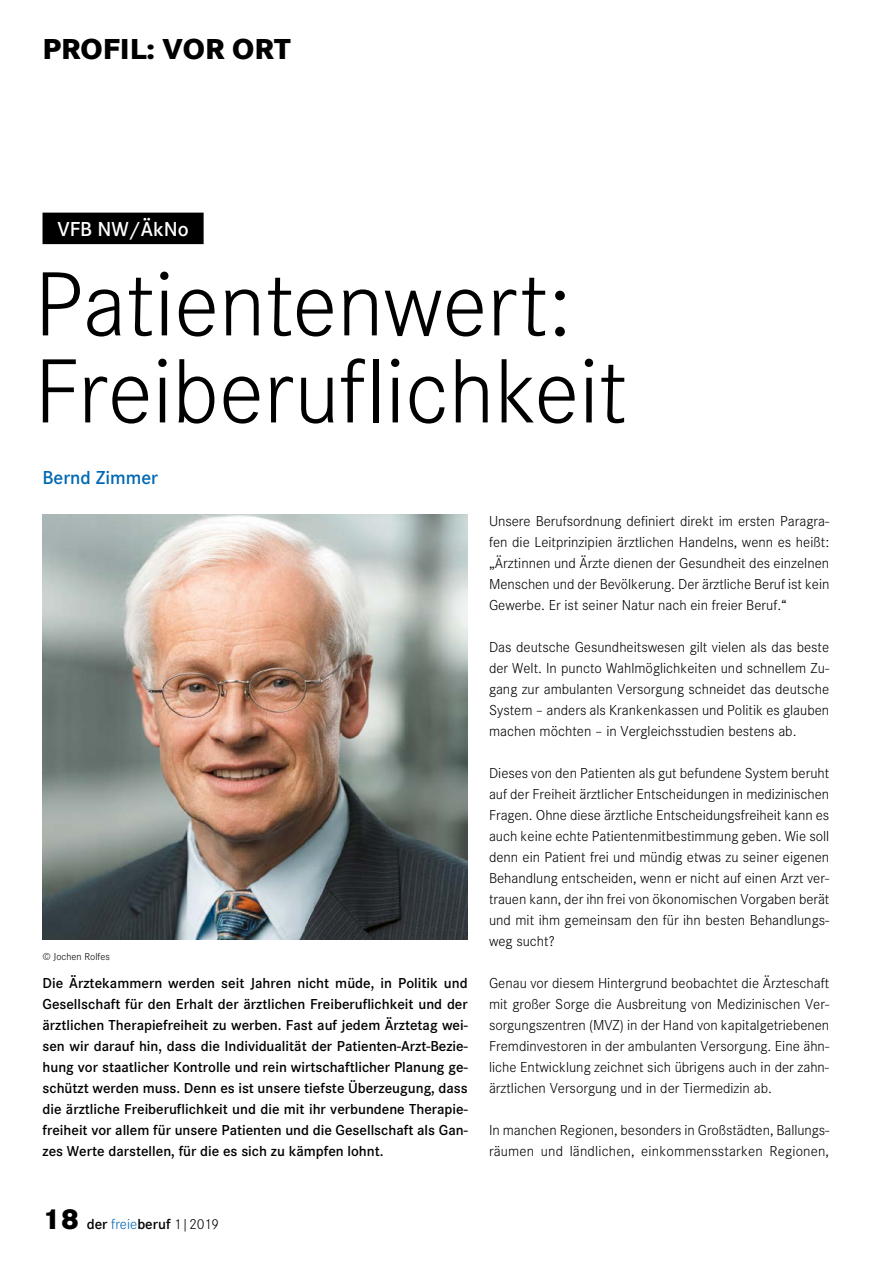
<style>
.page{position:relative;width:893px;height:1263px;background:#fff}
.page>*{position:absolute;margin:0;border:0;box-sizing:border-box;transform-origin:0 0}
.t1{font:300 94.5px/87px "Corporate S";color:#000}
.t2{font:800 30px "Corporate S";color:#000}
.t3{font:600 21px "Corporate S";color:#fff}
.t4{font:600 19.5px "Corporate S";color:#0068b3}
.t5{font:300 15px/21px "Corporate S";color:#000;text-align:justify}
.t6{font:600 15px/21px "Corporate S";color:#000;text-align:justify}
.t7{font:300 10.5px "Corporate S";color:#000}
.s1{font-weight:800;font-size:30px}
.s2{font-weight:300;color:#0068b3}
.s3{font-weight:300}
</style>
<div class="page">
<img style="left:43px;top:514px;width:425px;height:426px">
<div style="left:43px;top:213px;width:161px;height:31px;background:#000"></div>
<h2 class="t2" style="left:43px;top:29px;width:250px">PROFIL: VOR ORT</h2>
<h3 class="t3" style="left:57px;top:214px;width:133px">VFB NW/ÄkNo</h3>
<h1 class="t1" style="left:34px;top:257px;width:594px">Patientenwert:<br>Freiberuflichkeit</h1>
<h3 class="t4" style="left:43px;top:464px;width:117px">Bernd Zimmer</h3>
<p class="t7" style="left:43px;top:949px;width:69px">© Jochen Rolfes</p>
<p class="t6" style="left:43px;top:972px;width:427px">Die Ärztekammern werden seit Jahren nicht müde, in Politik und Gesellschaft für den Erhalt der ärztlichen Freiberuflichkeit und der ärztlichen Therapiefreiheit zu werben. Fast auf jedem Ärztetag wei&shy;sen wir darauf hin, dass die Individualität der Patienten-Arzt-Bezie&shy;hung vor staatlicher Kontrolle und rein wirtschaftlicher Planung ge&shy;schützt werden muss. Denn es ist unsere tiefste Überzeugung, dass die ärztliche Freiberuflichkeit und die mit ihr verbundene Therapie&shy;freiheit vor allem für unsere Patienten und die Gesellschaft als Gan&shy;zes Werte darstellen, für die es sich zu kämpfen lohnt.</p>
<p class="t6" style="left:43px;top:1213px;width:178px"><span class="s1">18</span> der <span class="s2">freie</span>beruf <span class="s3">1|2019</span></p>
<p class="t5" style="left:489px;top:510px;width:342px">Unsere Berufsordnung definiert direkt im ersten Paragra&shy;fen die Leitprinzipien ärztlichen Handelns, wenn es heißt: „Ärztinnen und Ärzte dienen der Gesundheit des einzelnen Menschen und der Bevölkerung. Der ärztliche Beruf ist kein Gewerbe. Er ist seiner Natur nach ein freier Beruf.“</p>
<p class="t5" style="left:489px;top:636px;width:342px">Das deutsche Gesundheitswesen gilt vielen als das beste der Welt. In puncto Wahlmöglichkeiten und schnellem Zu&shy;gang zur ambulanten Versorgung schneidet das deutsche System – anders als Krankenkassen und Politik es glauben machen möchten – in Vergleichsstudien bestens ab.</p>
<p class="t5" style="left:489px;top:762px;width:342px">Dieses von den Patienten als gut befundene System beruht auf der Freiheit ärztlicher Entscheidungen in medizinischen Fragen. Ohne diese ärztliche Entscheidungsfreiheit kann es auch keine echte Patientenmitbestimmung geben. Wie soll denn ein Patient frei und mündig etwas zu seiner eigenen Behandlung entscheiden, wenn er nicht auf einen Arzt ver&shy;trauen kann, der ihn frei von ökonomischen Vorgaben berät und mit ihm gemeinsam den für ihn besten Behandlungs&shy;weg sucht?</p>
<p class="t5" style="left:489px;top:972px;width:342px">Genau vor diesem Hintergrund beobachtet die Ärzteschaft mit großer Sorge die Ausbreitung von Medizinischen Ver&shy;sorgungszentren (MVZ) in der Hand von kapitalgetriebenen Fremdinvestoren in der ambulanten Versorgung. Eine ähn&shy;liche Entwicklung zeichnet sich übrigens auch in der zahn&shy;ärztlichen Versorgung und in der Tiermedizin ab.</p>
<p class="t5" style="left:489px;top:1119px;width:342px">In manchen Regionen, besonders in Großstädten, Ballungs&shy;räumen und ländlichen, einkommensstarken Regionen,</p>
</div>
